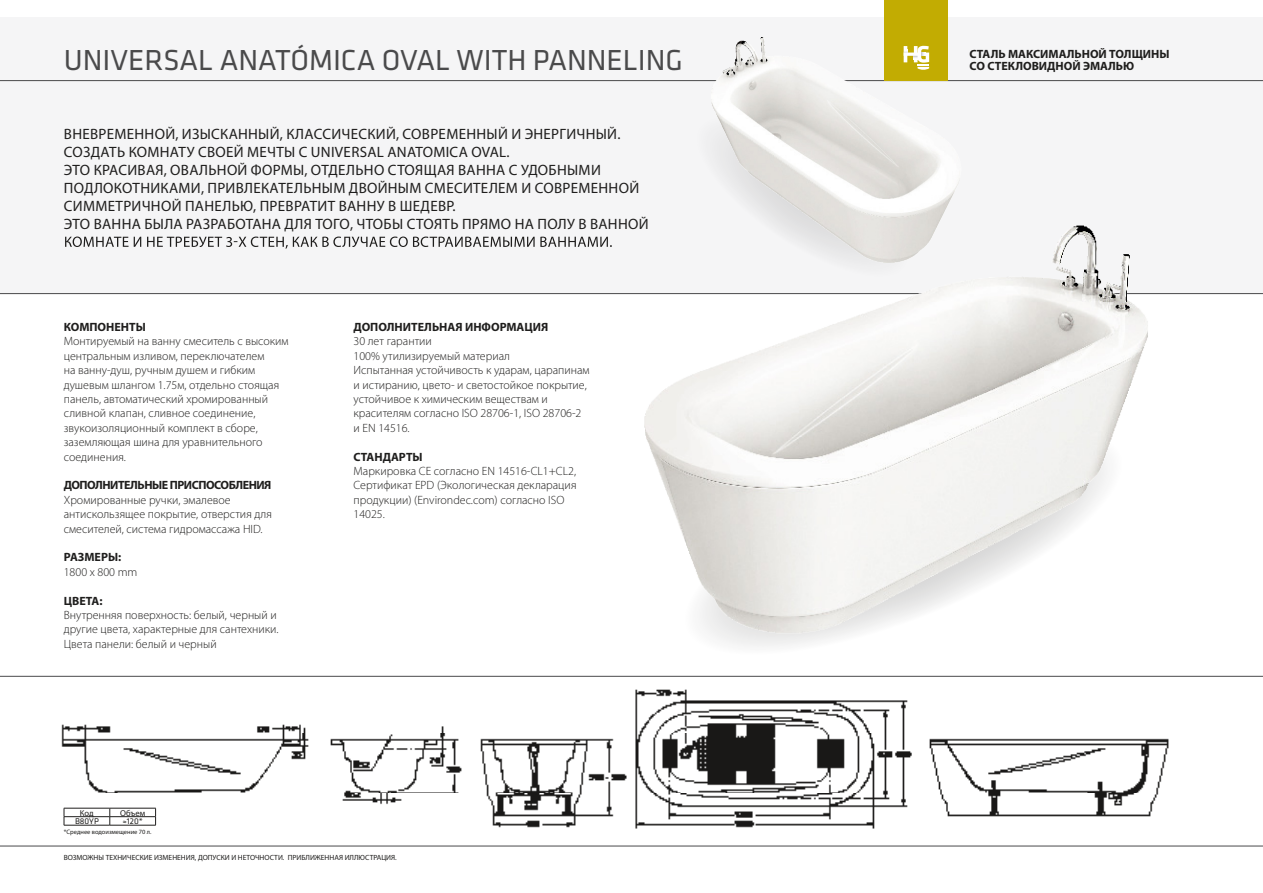
<style>
.page{position:relative;width:1263px;height:893px;background:#fff}
.page>*{position:absolute;margin:0;border:0;box-sizing:border-box;transform-origin:0 0}
.t1{font:30px "Klavika";color:#4a4a4b}
.t2{font:15px/18px "Myriad Pro";letter-spacing:.02em;color:#1f1e1d}
.t3{font:300 12px/14.4px "Myriad Pro";color:#1f1e1d}
.t4{font:700 12px "Myriad Pro";color:#1f1e1d}
.t5{font:700 12px "Myriad Pro";letter-spacing:-.04em;color:#1f1e1d}
.t6{font:8.55px "Klavika";color:#1f1e1d}
.t7{font:8.55px "Myriad Pro";color:#1f1e1d}
.t8{font:7.5px "Myriad Pro";color:#1f1e1d}
.t9{font:6.45px "Myriad Pro";color:#1f1e1d}
</style>
<div class="page">
<img style="left:61px;top:689px;width:1108px;height:140px">
<div style="left:0;top:17px;width:1263px;height:276px;background:#f5f5f6"></div>
<hr style="left:0;top:293px;width:1263px;height:1px;background:#4a4a4b">
<hr style="left:0;top:676px;width:1263px;height:1px;background:#4a4a4b">
<hr style="left:0;top:846px;width:1263px;height:1px;background:#4a4a4b">
<hr style="left:64px;top:808px;width:46px;height:1px;background:#1f1e1d">
<hr style="left:110px;top:808px;width:46px;height:1px;background:#1f1e1d">
<hr style="left:64px;top:816px;width:46px;height:1px;background:#1f1e1d">
<svg style="left:64px;top:808px;width:1px;height:17px"></svg>
<hr style="left:110px;top:816px;width:46px;height:1px;background:#1f1e1d">
<svg style="left:110px;top:808px;width:1px;height:17px"></svg>
<svg style="left:155px;top:808px;width:1px;height:17px"></svg>
<hr style="left:64px;top:825px;width:46px;height:1px;background:#1f1e1d">
<hr style="left:110px;top:825px;width:46px;height:1px;background:#1f1e1d">
<svg style="left:65px;top:237px;width:547px;height:12px"></svg>
<hr style="left:0;top:80px;width:1263px;height:1px;background:#4a4a4b">
<div style="left:884px;top:0;width:64px;height:80px;background:#c2ac02"></div>
<svg style="left:720px;top:639px;width:104px;height:8px"></svg>
<img style="left:625px;top:225px;width:544px;height:414px">
<svg style="left:683px;top:225px;width:238px;height:67px"></svg>
<img style="left:685px;top:37px;width:289px;height:231px">
<h1 class="t1" style="left:64px;top:44px;width:621px">UNIVERSAL ANATÓMICA OVAL WITH PANNELING</h1>
<p class="t2" style="left:64px;top:125px;width:586px">ВНЕВРЕМЕННОЙ, ИЗЫСКАННЫЙ, КЛАССИЧЕСКИЙ, СОВРЕМЕННЫЙ И ЭНЕРГИЧНЫЙ.<br>СОЗДАТЬ КОМНАТУ СВОЕЙ МЕЧТЫ С UNIVERSAL ANATOMICA OVAL.<br>ЭТО КРАСИВАЯ, ОВАЛЬНОЙ ФОРМЫ, ОТДЕЛЬНО СТОЯЩАЯ ВАННА С УДОБНЫМИ ПОДЛОКОТНИКАМИ, ПРИВЛЕКАТЕЛЬНЫМ ДВОЙНЫМ СМЕСИТЕЛЕМ И СОВРЕМЕННОЙ СИММЕТРИЧНОЙ ПАНЕЛЬЮ, ПРЕВРАТИТ ВАННУ В ШЕДЕВР.<br>ЭТО ВАННА БЫЛА РАЗРАБОТАНА ДЛЯ ТОГО, ЧТОБЫ СТОЯТЬ ПРЯМО НА ПОЛУ В ВАННОЙ</p>
<p class="t4" style="left:64px;top:319px;width:84px">КОМПОНЕНТЫ</p>
<p class="t3" style="left:64px;top:334px;width:226px">Монтируемый на ванну смеситель с высоким центральным изливом, переключателем<br>на ванну-душ, ручным душем и гибким душевым шлангом 1.75м, отдельно стоящая панель, автоматический хромированный сливной клапан, сливное соединение, звукоизоляционный комплект в сборе, заземляющая шина для уравнительного соединения.</p>
<p class="t5" style="left:64px;top:478px;width:209px">ДОПОЛНИТЕЛЬНЫЕ ПРИСПОСОБЛЕНИЯ</p>
<p class="t3" style="left:64px;top:493px;width:210px">Хромированные ручки, эмалевое антискользящее покрытие, отверстия для смесителей, система гидромассажа HID.</p>
<p class="t4" style="left:64px;top:550px;width:59px">РАЗМЕРЫ:</p>
<p class="t3" style="left:64px;top:565px;width:75px">1800 x 800 mm</p>
<p class="t4" style="left:64px;top:593px;width:40px">ЦВЕТА:</p>
<p class="t3" style="left:64px;top:608px;width:216px">Внутренняя поверхность: белый, черный и другие цвета, характерные для сантехники.<br>Цвета панели: белый и черный</p>
<p class="t7" style="left:80px;top:807px;width:15px">Код</p>
<p class="t7" style="left:120px;top:807px;width:27px">Объем</p>
<p class="t6" style="left:75px;top:817px;width:25px">B80YP</p>
<p class="t6" style="left:122px;top:817px;width:22px">≈120*</p>
<p class="t9" style="left:64px;top:828px;width:89px">*Среднее водоизмещение 70 л.</p>
<p class="t4" style="left:353px;top:319px;width:196px">ДОПОЛНИТЕЛЬНАЯ ИНФОРМАЦИЯ</p>
<p class="t3" style="left:353px;top:334px;width:238px">30 лет гарантии<br>100% утилизируемый материал<br>Испытанная устойчивость к ударам, царапинам и истиранию, цвето- и светостойкое покрытие, устойчивое к химическим веществам и красителям согласно ISO 28706-1, ISO 28706-2 и EN 14516.</p>
<p class="t4" style="left:353px;top:449px;width:71px">СТАНДАРТЫ</p>
<p class="t3" style="left:353px;top:464px;width:225px">Маркировка CE согласно EN 14516-CL1+CL2, Сертификат EPD (Экологическая декларация продукции) (Environdec.com) согласно ISO 14025.</p>
<p class="t8" style="left:64px;top:853px;width:335px">ВОЗМОЖНЫ ТЕХНИЧЕСКИЕ ИЗМЕНЕНИЯ, ДОПУСКИ И НЕТОЧНОСТИ. ПРИБЛИЖЕННАЯ ИЛЛЮСТРАЦИЯ.</p>
<p class="t4" style="left:969px;top:46px;width:202px">СТАЛЬ МАКСИМАЛЬНОЙ ТОЛЩИНЫ</p>
<p class="t4" style="left:969px;top:58px;width:166px">СО СТЕКЛОВИДНОЙ ЭМАЛЬЮ</p>
</div>
